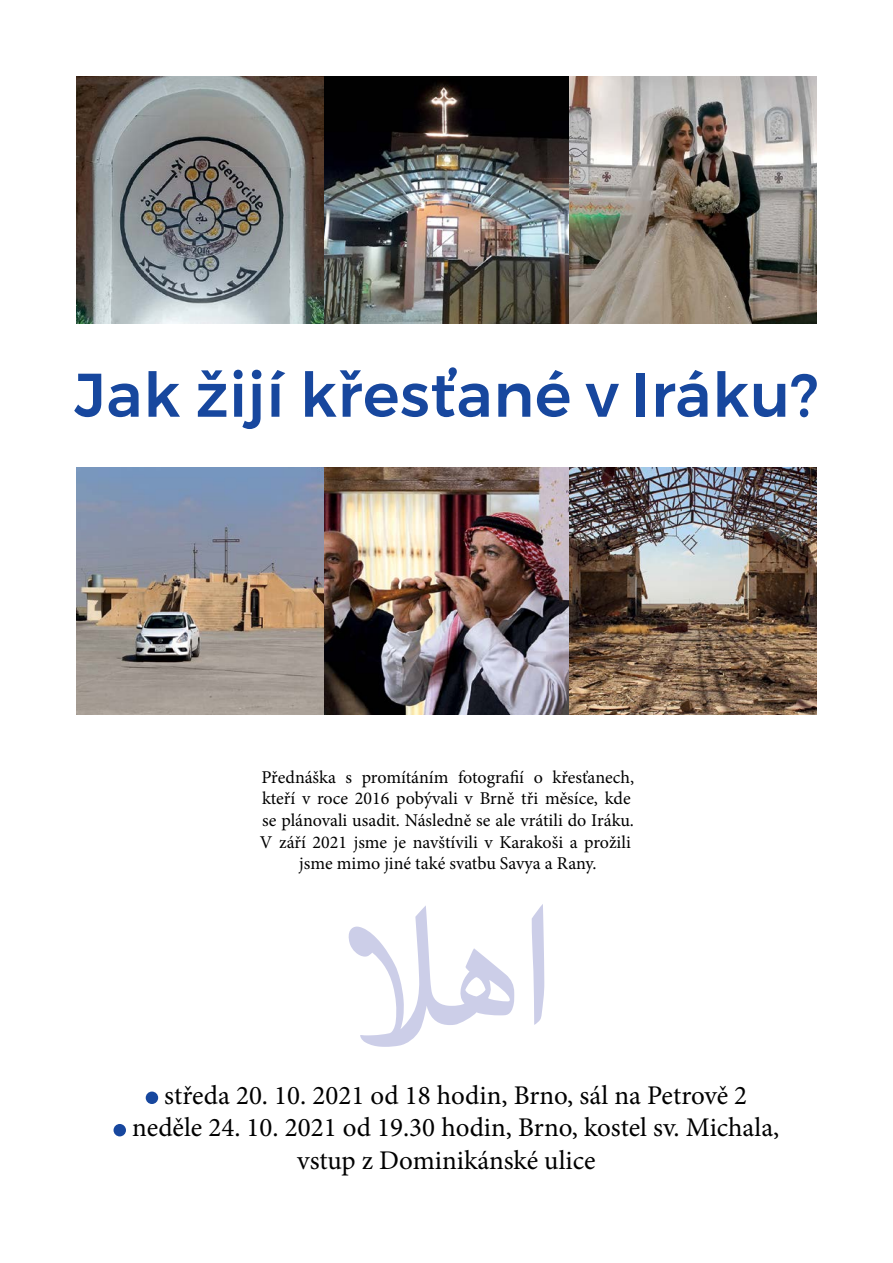
<style>
.page{position:relative;width:893px;height:1263px;background:#fff}
.page>*{position:absolute;margin:0;border:0;box-sizing:border-box;transform-origin:0 0}
.t1{font:500 61.5px "Montserrat";letter-spacing:.01em;color:#17479e}
.t2{font:27px "Minion Pro";color:#000}
.t3{font:18px/21.6px "Minion Pro";color:#000;text-align:center}
</style>
<div class="page">
<img style="left:77px;top:77px;width:739px;height:246px">
<img style="left:77px;top:468px;width:739px;height:246px">
<div style="left:146px;top:1091px;width:12px;height:13px;background:#17479e;border-radius:50%"></div>
<div style="left:114px;top:1124px;width:12px;height:12px;background:#17479e;border-radius:50%"></div>
<svg style="left:348px;top:906px;width:166px;height:141px"></svg>
<svg style="left:532px;top:904px;width:12px;height:121px"></svg>
<h1 class="t1" style="left:74px;top:357px;width:746px">Jak žijí křesťané v Iráku?</h1>
<p class="t3" style="left:260px;top:766px;width:376px">Přednáška s promítáním fotografií o křesťanech, kteří v roce 2016 pobývali v Brně tři měsíce, kde se plánovali usadit. Následně se ale vrátili do Iráku.<br>V září 2021 jsme je navštívili v Karakoši a prožili jsme mimo jiné také svatbu Savya a Rany.</p>
<h2 class="t2" style="left:164px;top:1077px;width:584px">středa 20. 10. 2021 od 18 hodin, Brno, sál na Petrově 2</h2>
<h2 class="t2" style="left:132px;top:1110px;width:649px">neděle 24. 10. 2021 od 19.30 hodin, Brno, kostel sv. Michala,</h2>
<h2 class="t2" style="left:297px;top:1142px;width:300px">vstup z Dominikánské ulice</h2>
</div>
